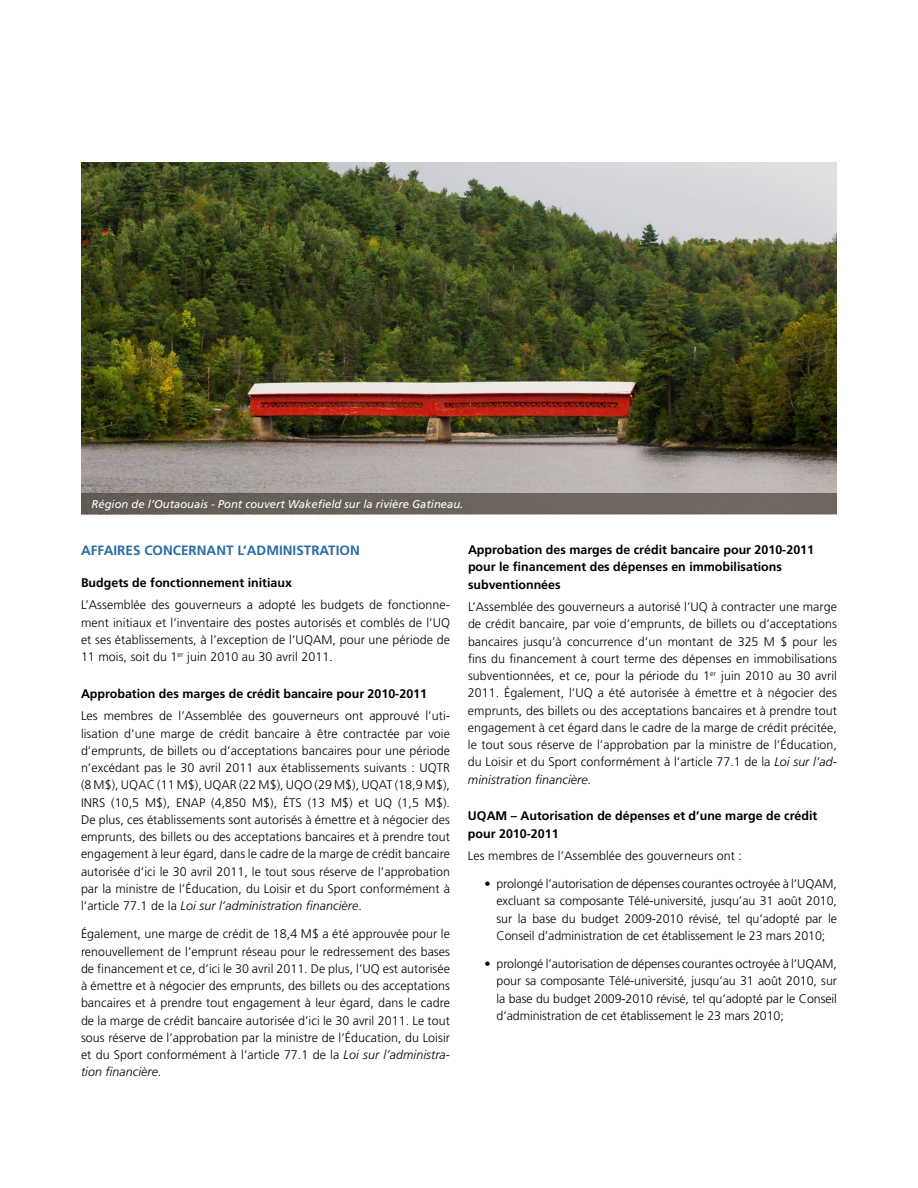
<style>
.page{position:relative;width:918px;height:1188px;background:#fff}
.page>*{position:absolute;margin:0;border:0;box-sizing:border-box;transform-origin:0 0}
.t1{font:700 13.5px "Frutiger";color:#2a6ba3}
.t2{font:300 12.45px/17.2px "Frutiger";letter-spacing:.005em;color:#000;text-align:justify}
.t3{font:700 12.45px/17.2px "Frutiger";color:#000}
.t4{font:italic 11.25px "Frutiger";color:#fff}
.s1{font-style:italic}
</style>
<div class="page">
<img style="left:81px;top:162px;width:756px;height:331px">
<div style="left:81px;top:493px;width:756px;height:21px;background:#6b645e"></div>
<p class="t4" style="left:92px;top:498px;width:373px">Région de l’Outaouais - Pont couvert Wakefield sur la rivière Gatineau.</p>
<p class="t1" style="left:81px;top:543px;width:280px">AFFAIRES CONCERNANT L’ADMINISTRATION</p>
<p class="t3" style="left:81px;top:574px;width:212px">Budgets de fonctionnement initiaux</p>
<p class="t2" style="left:81px;top:596px;width:371px">L’Assemblée des gouverneurs a adopté les budgets de fonctionne&shy;ment initiaux et l’inventaire des postes autorisés et comblés de l’UQ et ses établissements, à l’exception de l’UQAM, pour une période de 11 mois, soit du 1<sup>er</sup> juin 2010 au 30 avril 2011.</p>
<p class="t3" style="left:81px;top:685px;width:348px">Approbation des marges de crédit bancaire pour 2010-2011</p>
<p class="t2" style="left:81px;top:707px;width:371px">Les membres de l’Assemblée des gouverneurs ont approuvé l’uti&shy;lisation d’une marge de crédit bancaire à être contractée par voie d’emprunts, de billets ou d’acceptations bancaires pour une période n’excédant pas le 30 avril 2011 aux établissements suivants : UQTR (8 M$), UQAC (11 M$), UQAR (22 M$), UQO (29 M$), UQAT (18,9 M$), INRS (10,5 M$), ENAP (4,850 M$), ÉTS (13 M$) et UQ (1,5 M$).<br>De plus, ces établissements sont autorisés à émettre et à négocier des emprunts, des billets ou des acceptations bancaires et à prendre tout engagement à leur égard, dans le cadre de la marge de crédit bancaire autorisée d’ici le 30 avril 2011, le tout sous réserve de l’approbation par la ministre de l’Éducation, du Loisir et du Sport conformément à l’article 77.1 de la <span class="s1">Loi sur l’administration financière</span>.</p>
<p class="t2" style="left:81px;top:925px;width:370px">Également, une marge de crédit de 18,4 M$ a été approuvée pour le renouvellement de l’emprunt réseau pour le redressement des bases de financement et ce, d’ici le 30 avril 2011. De plus, l’UQ est autorisée à émettre et à négocier des emprunts, des billets ou des acceptations bancaires et à prendre tout engagement à leur égard, dans le cadre de la marge de crédit bancaire autorisée d’ici le 30 avril 2011. Le tout sous réserve de l’approbation par la ministre de l’Éducation, du Loisir et du Sport conformément à l’article 77.1 de la <span class="s1">Loi sur l’administra&shy;tion financière</span>.</p>
<p class="t3" style="left:468px;top:541px;width:348px">Approbation des marges de crédit bancaire pour 2010-2011 pour le financement des dépenses en immobilisations subventionnées</p>
<p class="t2" style="left:468px;top:598px;width:371px">L’Assemblée des gouverneurs a autorisé l’UQ à contracter une marge de crédit bancaire, par voie d’emprunts, de billets ou d’acceptations bancaires jusqu’à concurrence d’un montant de 325 M $ pour les fins du financement à court terme des dépenses en immobilisations subventionnées, et ce, pour la période du 1<sup>er</sup> juin 2010 au 30 avril 2011. Également, l’UQ a été autorisée à émettre et à négocier des emprunts, des billets ou des acceptations bancaires et à prendre tout engagement à cet égard dans le cadre de la marge de crédit précitée, le tout sous réserve de l’approbation par la ministre de l’Éducation, du Loisir et du Sport conformément à l’article 77.1 de la <span class="s1">Loi sur l’ad&shy;ministration financière</span>.</p>
<p class="t3" style="left:468px;top:807px;width:351px">UQAM – Autorisation de dépenses et d’une marge de crédit pour 2010-2011</p>
<p class="t2" style="left:468px;top:847px;width:276px">Les membres de l’Assemblée des gouverneurs ont :</p>
<p class="t2" style="left:497px;top:875px;width:342px;text-indent:-12px">• prolongé l’autorisation de dépenses courantes octroyée à l’UQAM, excluant sa composante Télé-université, jusqu’au 31 août 2010, sur la base du budget 2009-2010 révisé, tel qu’adopté par le Conseil d’administration de cet établissement le 23 mars 2010;</p>
<p class="t2" style="left:497px;top:955px;width:342px;text-indent:-12px">• prolongé l’autorisation de dépenses courantes octroyée à l’UQAM, pour sa composante Télé-université, jusqu’au 31 août 2010, sur la base du budget 2009-2010 révisé, tel qu’adopté par le Conseil d’administration de cet établissement le 23 mars 2010;</p>
</div>
